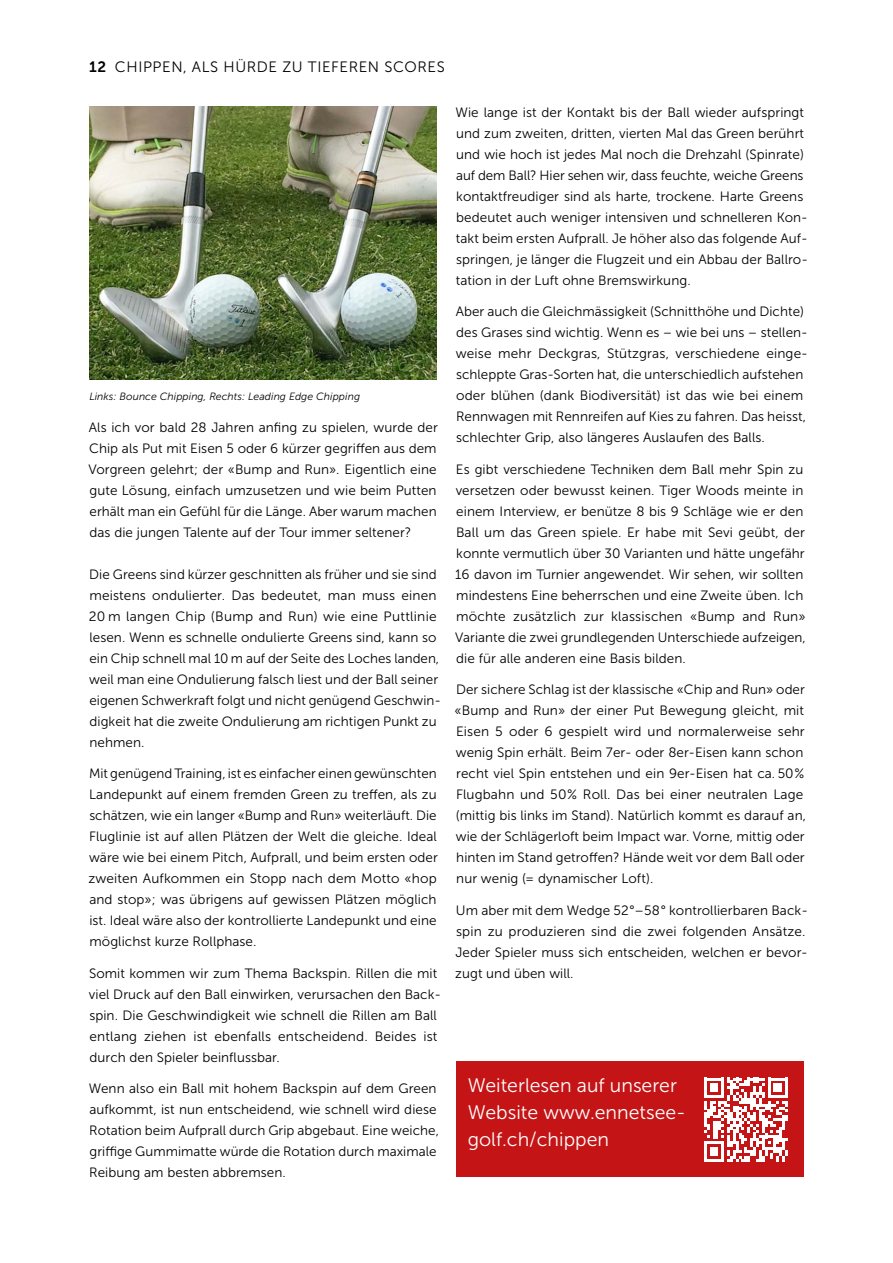
<style>
.page{position:relative;width:893px;height:1263px;background:#fff}
.page>*{position:absolute;margin:0;border:0;box-sizing:border-box;transform-origin:0 0}
.t1{font:19.5px/27px "Museo Sans 300";color:#fff}
.t2{font:15px "Museo Sans 300";color:#000}
.t3{font:13.5px/21px "Museo Sans 300";letter-spacing:.005em;color:#000}
.t4{font:italic 10.5px "Museo Sans 300";letter-spacing:.005em;color:#000}
.s1{font-family:"Museo Sans 700"}
</style>
<div class="page">
<div style="left:456px;top:1061px;width:348px;height:116px;background:#c51415"></div>
<svg style="left:704px;top:1077px;width:84px;height:84px"></svg>
<img style="left:89px;top:106px;width:348px;height:273px">
<p class="t2" style="left:89px;top:59px;width:48px"><span class="s1">12</span> Chippen</p>
<p class="t2" style="left:183px;top:59px;width:19px">, als</p>
<p class="t2" style="left:223px;top:59px;width:23px">Hürde</p>
<p class="t2" style="left:282px;top:59px;width:36px">zu tieferen</p>
<p class="t2" style="left:384px;top:59px;width:20px">Scores</p>
<p class="t4" style="left:89px;top:391px;width:272px">Links: Bounce Chipping, Rechts: Leading Edge Chipping</p>
<p class="t3" style="left:88px;top:416px;width:351px;text-align:justify">Als ich vor bald 28 Jahren anfing zu spielen, wurde der Chip als Put mit Eisen 5 oder 6 kürzer gegriffen aus dem Vorgreen gelehrt; der «Bump and Run». Eigentlich eine gute Lösung, einfach umzusetzen und wie beim Putten erhält man ein Gefühl für die Länge. Aber warum machen das die jungen Talente auf der Tour immer seltener?</p>
<p class="t3" style="left:89px;top:563px;width:354px">Die Greens sind kürzer geschnitten als früher und sie sind meistens ondulierter. Das bedeutet, man muss einen 20 m langen Chip (Bump and Run) wie eine Puttlinie lesen. Wenn es schnelle ondulierte Greens sind, kann so ein Chip schnell mal 10 m auf der Seite des Loches landen, weil man eine Ondulierung falsch liest und der Ball seiner eigenen Schwerkraft folgt und nicht genügend Geschwin&shy;digkeit hat die zweite Ondulierung am richtigen Punkt zu nehmen.</p>
<p class="t3" style="left:88px;top:763px;width:351px;text-align:justify">Mit genügend Training, ist es einfacher einen gewünschten Landepunkt auf einem fremden Green zu treffen, als zu schätzen, wie ein langer «Bump and Run» weiterläuft. Die Fluglinie ist auf allen Plätzen der Welt die gleiche. Ideal wäre wie bei einem Pitch, Aufprall, und beim ersten oder zweiten Aufkommen ein Stopp nach dem Motto «hop and stop»; was übrigens auf gewissen Plätzen möglich ist. Ideal wäre also der kontrollierte Landepunkt und eine möglichst kurze Rollphase.</p>
<p class="t3" style="left:89px;top:962px;width:354px">Somit kommen wir zum Thema Backspin. Rillen die mit viel Druck auf den Ball einwirken, verursachen den Back&shy;spin. Die Geschwindigkeit wie schnell die Rillen am Ball entlang ziehen ist ebenfalls entscheidend. Beides ist durch den Spieler beinflussbar.</p>
<p class="t3" style="left:89px;top:1078px;width:352px">Wenn also ein Ball mit hohem Backspin auf dem Green aufkommt, ist nun entscheidend, wie schnell wird diese Rotation beim Aufprall durch Grip abgebaut. Eine weiche, griffige Gummimatte würde die Rotation durch maximale Reibung am besten abbremsen.</p>
<p class="t3" style="left:455px;top:101px;width:354px">Wie lange ist der Kontakt bis der Ball wieder aufspringt und zum zweiten, dritten, vierten Mal das Green berührt und wie hoch ist jedes Mal noch die Drehzahl (Spinrate) auf dem Ball? Hier sehen wir, dass feuchte, weiche Greens kontaktfreudiger sind als harte, trockene. Harte Greens bedeutet auch weniger intensiven und schnelleren Kon&shy;takt beim ersten Aufprall. Je höher also das folgende Auf&shy;springen, je länger die Flugzeit und ein Abbau der Ballro&shy;tation in der Luft ohne Bremswirkung.</p>
<p class="t3" style="left:456px;top:301px;width:354px">Aber auch die Gleichmässigkeit (Schnitthöhe und Dichte) des Grases sind wichtig. Wenn es – wie bei uns – stellen&shy;weise mehr Deckgras, Stützgras, verschiedene einge&shy;schleppte Gras-Sorten hat, die unterschiedlich aufstehen oder blühen (dank Biodiversität) ist das wie bei einem Rennwagen mit Rennreifen auf Kies zu fahren. Das heisst, schlechter Grip, also längeres Auslaufen des Balls.</p>
<p class="t3" style="left:455px;top:458px;width:352px">Es gibt verschiedene Techniken dem Ball mehr Spin zu versetzen oder bewusst keinen. Tiger Woods meinte in einem Interview, er benütze 8 bis 9 Schläge wie er den Ball um das Green spiele. Er habe mit Sevi geübt, der konnte vermutlich über 30 Varianten und hätte ungefähr 16 davon im Turnier angewendet. Wir sehen, wir sollten mindestens Eine beherrschen und eine Zweite üben. Ich möchte zusätzlich zur klassischen «Bump and Run» Variante die zwei grundlegenden Unterschiede aufzeigen, die für alle anderen eine Basis bilden.</p>
<p class="t3" style="left:454px;top:679px;width:353px">Der sichere Schlag ist der klassische «Chip and Run» oder «Bump and Run» der einer Put Bewegung gleicht, mit Eisen 5 oder 6 gespielt wird und normalerweise sehr wenig Spin erhält. Beim 7er- oder 8er-Eisen kann schon recht viel Spin entstehen und ein 9er-Eisen hat ca. 50% Flugbahn und 50% Roll. Das bei einer neutralen Lage (mittig bis links im Stand). Natürlich kommt es darauf an, wie der Schlägerloft beim Impact war. Vorne, mittig oder hinten im Stand getroffen? Hände weit vor dem Ball oder nur wenig (= dynamischer Loft).</p>
<p class="t3" style="left:455px;top:900px;width:354px">Um aber mit dem Wedge 52°–58° kontrollierbaren Back&shy;spin zu produzieren sind die zwei folgenden Ansätze.<br>Jeder Spieler muss sich entscheiden, welchen er bevor&shy;zugt und üben will.</p>
<h1 class="t1" style="left:468px;top:1072px;width:220px">Weiterlesen auf unserer<br>Website www.ennetsee&shy;golf.ch/chippen</h1>
</div>
